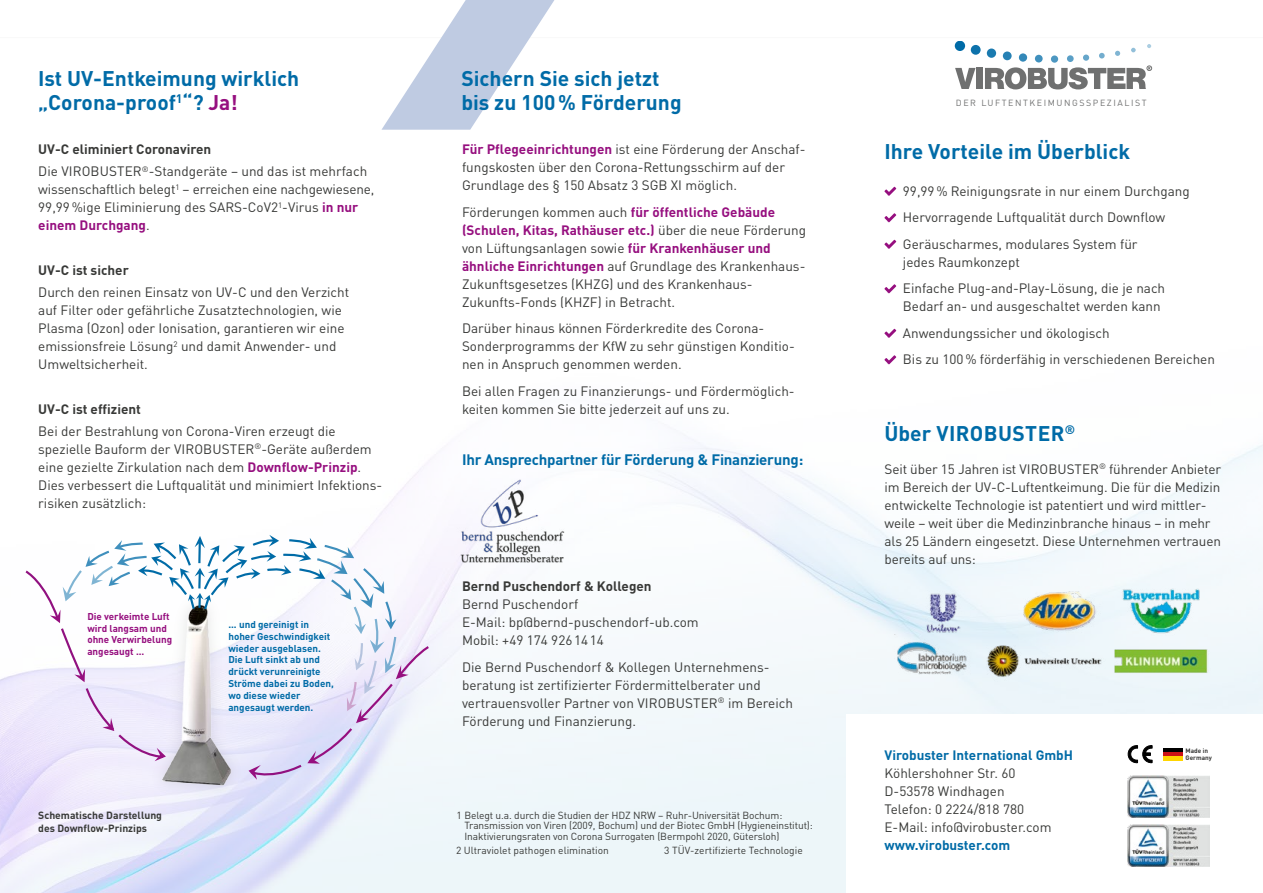
<style>
.page{position:relative;width:1263px;height:893px;background:#fff}
.page>*{position:absolute;margin:0;border:0;box-sizing:border-box;transform-origin:0 0}
.t1{font:700 21px/24px "DIN Pro";color:#006ba7}
.t2{font:700 21px "DIN Pro";letter-spacing:.02em;color:#006ba7}
.t3{font:700 15px "DIN Pro";letter-spacing:-.015em;color:#006ba7}
.t4{font:13.5px/18px "DIN Pro";color:#383937}
.t5{font:700 13.5px "DIN Pro";color:#383937}
.t6{font:700 13.5px "DIN Pro";color:#006ba7}
.t7{font:700 10.35px/13.4px "DIN Pro";color:#383937}
.t8{font:10.2px/10.5px "DIN Pro";letter-spacing:-.01em;color:#383937}
.t9{font:700 9.9px/11.9px "DIN Pro";color:#006ba7}
.t10{font:700 9.9px/11.9px "DIN Pro";color:#960f7f}
.t11{font:8.85px "DIN Pro";letter-spacing:.175em;color:#6f7070}
.t12{font:700 6.45px/7.1px "DIN Pro";color:#383937}
.s1{color:#960f7f}
.s2{font-weight:700}
.s3{font-weight:700;color:#960f7f}
</style>
<div class="page">
<img style="left:0;top:0;width:1263px;height:893px">
<svg style="left:381px;top:0;width:173px;height:130px"></svg>
<div style="left:846px;top:715px;width:417px;height:178px;background:#fff"></div>
<img style="left:141px;top:780px;width:113px;height:18px">
<img style="left:159px;top:780px;width:76px;height:5px">
<svg style="left:24px;top:535px;width:406px;height:245px"></svg>
<svg style="left:955px;top:42px;width:10px;height:9px"></svg>
<svg style="left:971px;top:45px;width:10px;height:10px"></svg>
<svg style="left:955px;top:68px;width:20px;height:21px"></svg>
<div style="left:976px;top:68px;width:7px;height:21px;background:#6f7070"></div>
<svg style="left:985px;top:44px;width:167px;height:45px"></svg>
<img style="left:456px;top:479px;width:115px;height:90px">
<svg style="left:884px;top:187px;width:12px;height:9px"></svg>
<svg style="left:884px;top:213px;width:12px;height:9px"></svg>
<svg style="left:884px;top:240px;width:12px;height:9px"></svg>
<svg style="left:884px;top:284px;width:12px;height:9px"></svg>
<svg style="left:884px;top:329px;width:12px;height:9px"></svg>
<svg style="left:884px;top:355px;width:12px;height:9px"></svg>
<img style="left:982px;top:629px;width:127px;height:52px">
<img style="left:879px;top:580px;width:127px;height:52px">
<img style="left:894px;top:635px;width:87px;height:54px">
<img style="left:1019px;top:587px;width:86px;height:45px">
<img style="left:1111px;top:584px;width:114px;height:51px">
<img style="left:1110px;top:639px;width:114px;height:51px">
<svg style="left:1128px;top:745px;width:24px;height:18px"></svg>
<img style="left:1127px;top:775px;width:83px;height:42px">
<img style="left:1127px;top:825px;width:83px;height:42px">
<hr style="left:1164px;top:748px;width:19px;height:4px;background:#000">
<hr style="left:1164px;top:752px;width:19px;height:4px;background:#cc1216">
<hr style="left:1164px;top:756px;width:19px;height:4px;background:#ffd500">
<h1 class="t1" style="left:38px;top:64px;width:263px">Ist UV-Entkeimung wirklich „Corona-proof<sup>1</sup>“? <span class="s1">Ja!</span></h1>
<h1 class="t1" style="left:461px;top:64px;width:222px">Sichern Sie sich jetzt bis zu 100% Förderung</h1>
<p class="t4" style="left:38px;top:137px;width:330px;line-height:22.2px"><span class="s2">UV-C eliminiert Coronaviren<br></span>Die VIROBUSTER<sup>®</sup>-Standgeräte – und das ist mehrfach</p>
<p class="t4" style="left:38px;top:179px;width:338px">wissenschaftlich belegt<sup>1</sup> – erreichen eine nachgewiesene,<br>99,99%ige Eliminierung des SARS-CoV2<sup>1</sup>-Virus <span class="s3">in nur einem Durchgang</span>.</p>
<p class="t5" style="left:38px;top:259px;width:92px">UV-C ist sicher</p>
<p class="t4" style="left:38px;top:282px;width:313px">Durch den reinen Einsatz von UV-C und den Verzicht auf Filter oder gefährliche Zusatztechnologien, wie Plasma (Ozon) oder Ionisation, garantieren wir eine emissionsfreie Lösung<sup>2</sup> und damit Anwender- und Umweltsicherheit.</p>
<p class="t5" style="left:38px;top:398px;width:104px">UV-C ist effizient</p>
<p class="t4" style="left:38px;top:421px;width:345px">Bei der Bestrahlung von Corona-Viren erzeugt die spezielle Bauform der VIROBUSTER<sup>®</sup>-Geräte außerdem eine gezielte Zirkulation nach dem <span class="s3">Downflow-Prinzip</span>.<br>Dies verbessert die Luftqualität und minimiert Infektions&shy;risiken zusätzlich:</p>
<p class="t10" style="left:87px;top:609px;width:86px">Die verkeimte Luft wird langsam und ohne Verwirbelung angesaugt ...</p>
<p class="t7" style="left:38px;top:807px;width:125px">Schematische Darstellung des Downflow-Prinzips</p>
<p class="t9" style="left:228px;top:617px;width:107px">... und gereinigt in hoher Geschwindigkeit wieder ausgeblasen.<br>Die Luft sinkt ab und drückt verunreinigte<br>Ströme dabei zu Boden, wo diese wieder angesaugt werden.</p>
<p class="t4" style="left:462px;top:139px;width:345px"><span class="s3">Für Pflegeeinrichtungen</span> ist eine Förderung der Anschaf&shy;fungskosten über den Corona-Rettungsschirm auf der<br>Grundlage des § 150 Absatz 3 SGB XI möglich.</p>
<p class="t4" style="left:462px;top:201px;width:346px">Förderungen kommen auch <span class="s3">für öffentliche Gebäude (Schulen, Kitas, Rathäuser etc.)</span> über die neue Förderung von Lüftungsanlagen sowie <span class="s3">für Krankenhäuser und ähnliche Einrichtungen</span> auf Grundlage des Krankenhaus-Zukunftsgesetzes (KHZG) und des Krankenhaus-Zukunfts-Fonds (KHZF) in Betracht.</p>
<p class="t4" style="left:462px;top:318px;width:334px">Darüber hinaus können Förderkredite des Corona-<br>Sonderprogramms der KfW zu sehr günstigen Konditio&shy;nen in Anspruch genommen werden.</p>
<p class="t4" style="left:462px;top:380px;width:332px">Bei allen Fragen zu Finanzierungs- und Fördermöglich&shy;keiten kommen Sie bitte jederzeit auf uns zu.</p>
<p class="t3" style="left:462px;top:447px;width:343px">Ihr Ansprechpartner für Förderung &amp; Finanzierung:</p>
<p class="t5" style="left:462px;top:575px;width:191px">Bernd Puschendorf &amp; Kollegen</p>
<p class="t4" style="left:462px;top:594px;width:238px">Bernd Puschendorf<br>E-Mail: bp@bernd-puschendorf-ub.com<br>Mobil: +49 174 9261414</p>
<p class="t4" style="left:462px;top:656px;width:332px">Die Bernd Puschendorf &amp; Kollegen Unternehmens&shy;beratung ist zertifizierter Fördermittelberater und vertrauensvoller Partner von VIROBUSTER<sup>®</sup> im Bereich Förderung und Finanzierung.</p>
<p class="t8" style="left:464px;top:809px;width:350px;text-indent:-8px">1 Belegt u.a. durch die Studien der HDZ NRW – Ruhr-Universität Bochum:<br>Transmission von Viren (2009, Bochum) und der Biotec GmbH (Hygieneinstitut):<br>Inaktivierungsraten von Corona Surrogaten (Bermpohl 2020, Gütersloh)</p>
<p class="t8" style="left:456px;top:844px;width:154px">2 Ultraviolet pathogen elimination</p>
<p class="t8" style="left:664px;top:844px;width:140px">3 TÜV-zertifizierte Technologie</p>
<p class="t11" style="left:956px;top:96px;width:192px">DER LUFTENTKEIMUNGSSPEZIALIST</p>
<h1 class="t1" style="left:884px;top:137px;width:247px">Ihre Vorteile im Überblick</h1>
<p class="t4" style="left:903px;top:176px;width:288px;line-height:26.5px">99,99% Reinigungsrate in nur einem Durchgang<br>Hervorragende Luftqualität durch Downflow<br>Geräuscharmes, modulares System für</p>
<p class="t4" style="left:903px;top:247px;width:264px;line-height:26.5px">jedes Raumkonzept<br>Einfache Plug-and-Play-Lösung, die je nach</p>
<p class="t4" style="left:903px;top:292px;width:314px;line-height:26.5px">Bedarf an- und ausgeschaltet werden kann<br>Anwendungssicher und ökologisch<br>Bis zu 100% förderfähig in verschiedenen Bereichen</p>
<h1 class="t2" style="left:884px;top:416px;width:192px">Über VIROBUSTER<sup>®</sup></h1>
<p class="t4" style="left:884px;top:458px;width:338px">Seit über 15 Jahren ist VIROBUSTER<sup>®</sup> führender Anbieter im Bereich der UV-C-Luftentkeimung. Die für die Medizin entwickelte Technologie ist patentiert und wird mittler&shy;weile – weit über die Medinzinbranche hinaus – in mehr als 25 Ländern eingesetzt. Diese Unternehmen vertrauen bereits auf uns:</p>
<p class="t6" style="left:884px;top:744px;width:190px">Virobuster International GmbH</p>
<p class="t4" style="left:884px;top:763px;width:169px">Köhlershohner Str. 60<br>D-53578 Windhagen<br>Telefon: 0 2224/818 780<br>E-Mail: info@virobuster.com</p>
<p class="t6" style="left:884px;top:834px;width:127px">www.virobuster.com</p>
<p class="t12" style="left:1185px;top:746px;width:28px">Made in<br>Germany</p>
</div>
